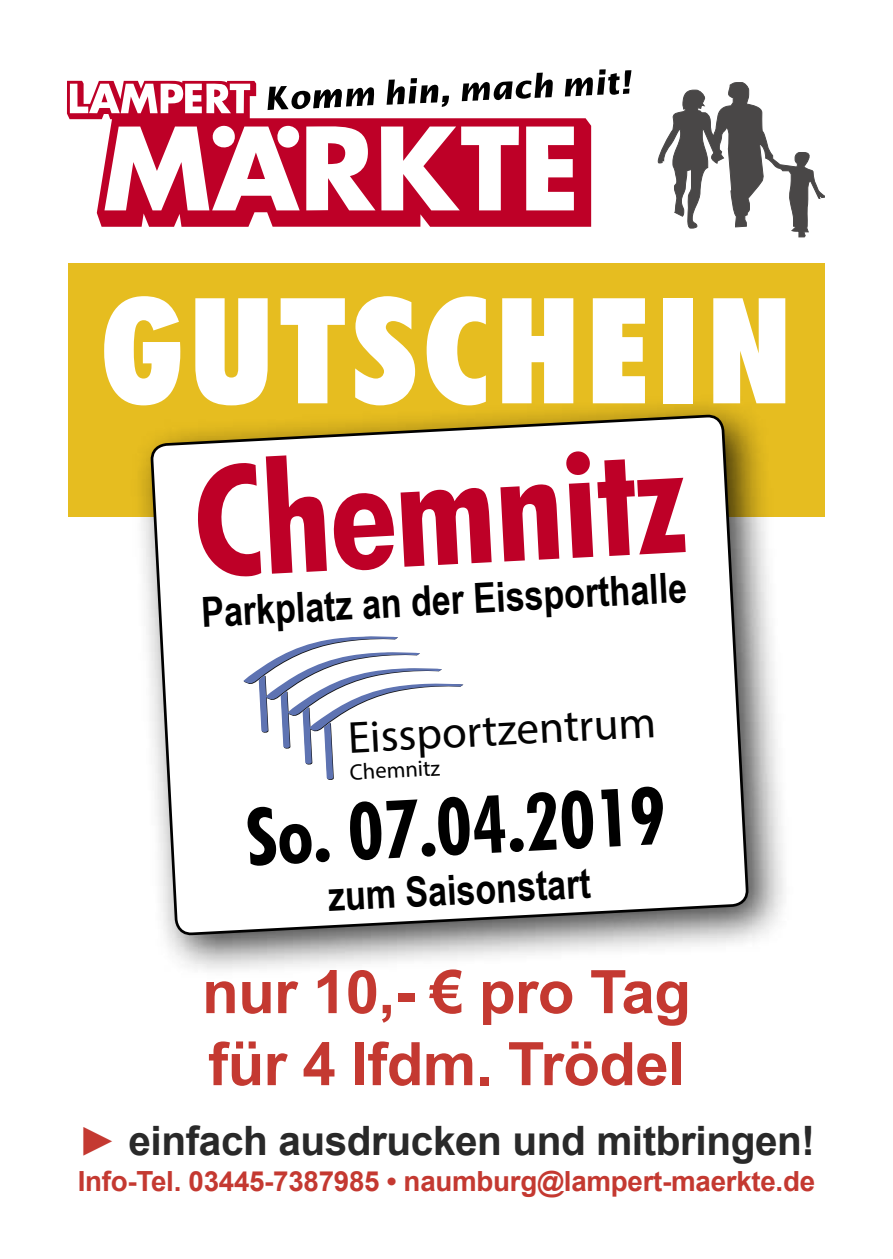
<style>
.page{position:relative;width:893px;height:1259px;background:#fff}
.page>*{position:absolute;margin:0;border:0;box-sizing:border-box;transform-origin:0 0}
.t1{font:700 condensed 155.1px "Futura BT";color:#be0027}
.t2{font:900 condensed 147.3px "Futura BT";letter-spacing:.05em;color:#fff}
.t3{font:700 condensed 80.4px "Futura BT";color:#000}
.t4{font:700 60px/72px "Arial";letter-spacing:-.01em;color:#c43931}
.t5{font:45px "Myriad Pro";color:#030303}
.t6{font:700 41.4px "Arial Narrow";color:#000}
.t7{font:700 40.5px "Arial";letter-spacing:-.01em;color:#292929}
.t8{font:700 27.6px "Arial";letter-spacing:-.01em;color:#c43931}
.t9{font:22.5px "Myriad Pro";color:#030303}
.s1{color:#c43931}
</style>
<div class="page">
<div style="left:68px;top:263px;width:757px;height:254px;background:#e6bd20"></div>
<div style="left:130px;top:394px;width:663px;height:586px;background:#000;opacity:.75"></div>
<svg style="left:151px;top:415px;width:597px;height:565px"></svg>
<svg style="left:388px;top:69px;width:243px;height:27px"></svg>
<svg style="left:67px;top:81px;width:524px;height:146px"></svg>
<svg style="left:657px;top:82px;width:168px;height:155px"></svg>
<svg style="left:243px;top:634px;width:220px;height:146px"></svg>
<h2 class="t2" style="left:101px;top:261px;width:691px">GUTSCHEIN</h2>
<h1 class="t1" style="left:188px;top:428px;width:495px;rotate:-3deg">Chemnitz</h1>
<h3 class="t6" style="left:200px;top:581px;width:488px;rotate:-3deg">Parkplatz an der Eissporthalle</h3>
<h3 class="t5" style="left:347px;top:710px;width:310px;rotate:-3deg">Eissportzentrum</h3>
<p class="t9" style="left:349px;top:758px;width:92px;rotate:-3deg">Chemnitz</p>
<h3 class="t3" style="left:244px;top:788px;width:421px;rotate:-3deg">So. 07.04.2019</h3>
<h3 class="t6" style="left:326px;top:865px;width:265px;rotate:-3deg">zum Saisonstart</h3>
<h3 class="t4" style="left:202px;top:958px;width:490px">nur 10,- € pro Tag für 4 lfdm. Trödel</h3>
<h3 class="t7" style="left:78px;top:1114px;width:739px"><span class="s1">►</span> einfach ausdrucken und mitbringen!</h3>
<p class="t8" style="left:78px;top:1163px;width:739px">Info-Tel. 03445-7387985 • naumburg@lampert-maerkte.de</p>
</div>
